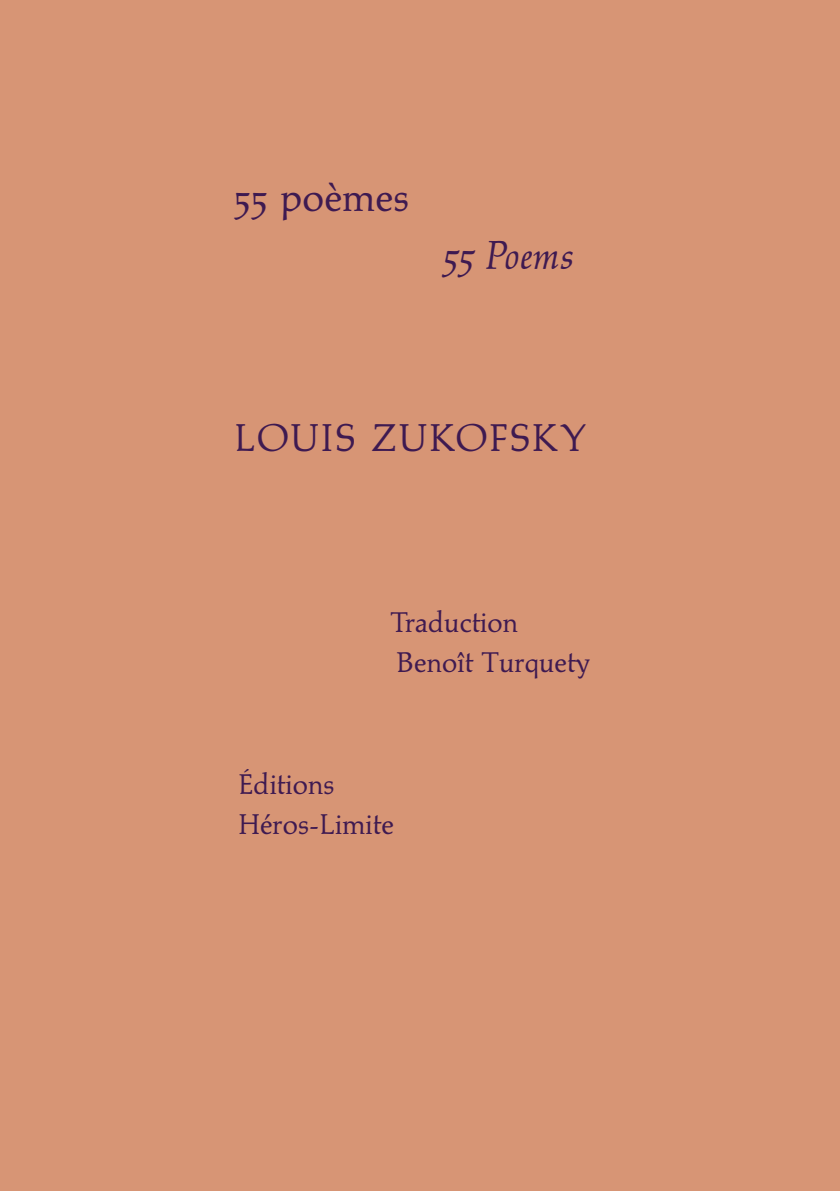
<style>
.page{position:relative;width:840px;height:1191px;background:#fff}
.page>*{position:absolute;margin:0;border:0;box-sizing:border-box;transform-origin:0 0}
.zuk1{font:40px "Palatino Expert BQ Roman Os F";letter-spacing:.01em;color:#3e1a51}
.zuk1-2{font:40px "Palatino Expert BQ Italic Os F";letter-spacing:.01em;color:#3e1a51}
.zuk1-3{font:38px "Palatino Expert BQ Roman Os F";letter-spacing:.05em;color:#3e1a51}
.zuk2{font:28px "Palatino Expert BQ Roman Os F";letter-spacing:.01em;color:#3e1a51}
</style>
<div class="page">
<div style="left:0;top:0;width:839px;height:1191px;background:#d79575"></div>
<p class="zuk1" style="left:234px;top:174px;width:176px">55 poèmes</p>
<p class="zuk1-2" style="left:442px;top:231px;width:131px">55 Poems</p>
<p class="zuk1-3" style="left:234px;top:416px;width:352px">LOUIS ZUKOFSKY</p>
<p class="zuk2" style="left:390px;top:606px;width:129px">Traduction</p>
<p class="zuk2" style="left:396px;top:646px;width:194px">Benoît Turquety</p>
<p class="zuk2" style="left:238px;top:768px;width:97px">Éditions</p>
<p class="zuk2" style="left:238px;top:808px;width:156px">Héros-Limite</p>
</div>
